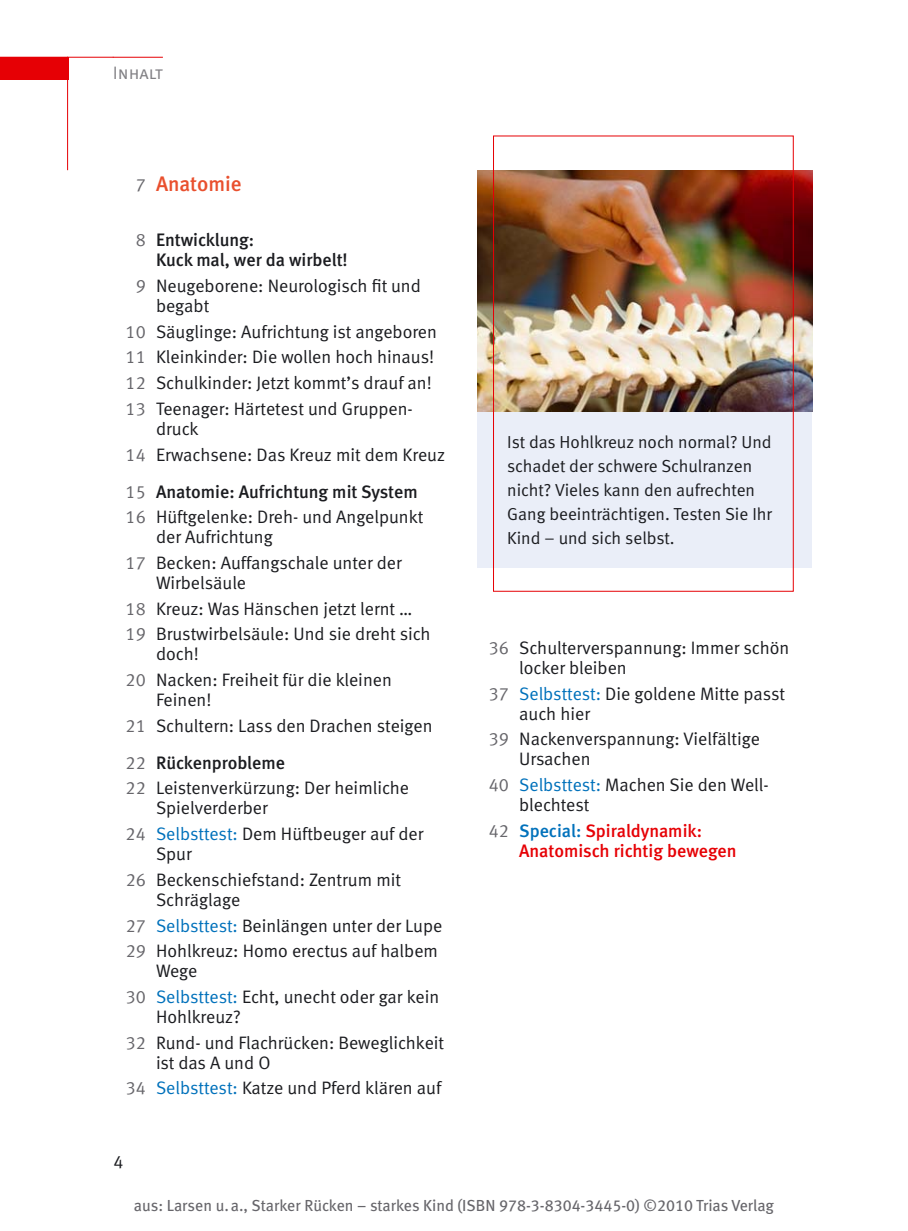
<style>
.page{position:relative;width:908px;height:1231px;background:#fff}
.page>*{position:absolute;margin:0;border:0;box-sizing:border-box;transform-origin:0 0}
.t1{font:21px "Meta Medium LF";color:#e9502e}
.t2{font:18px/25.6px "Meta Normal LF";color:#1b1c20}
.t3{font:18px/20px "Meta Medium LF";color:#1b1c20}
.t4{font:18px/20px "Meta Medium LF";color:#e60005}
.t5{font:18px "Meta Normal LF Caps";color:#818084}
.t6{font:17.4px/24px "Meta Normal LF";color:#1b1c20}
.t7{font:16px "Meta Book LF";color:#67666b}
.s1{font-family:"Meta Normal LF";font-size:18px;color:#67666b}
.s2{font-family:"Meta Normal LF";color:#67666b}
.s3{color:#67666b}
.s4{color:#0071bb}
</style>
<div class="page">
<div style="left:0;top:57px;width:68px;height:22px;background:#e60005"></div>
<hr style="left:67px;top:57px;width:1px;height:113px;background:#e60005">
<hr style="left:0;top:57px;width:113px;height:1px;background:#e60005">
<hr style="left:113px;top:57px;width:50px;height:1px;background:#e60005">
<div style="left:477px;top:411px;width:334px;height:156px;background:#eaeef8"></div>
<img style="left:477px;top:170px;width:334px;height:241px">
<div style="left:493px;top:135px;width:300px;height:456px;border:1px solid #e60005"></div>
<p class="t5" style="left:113px;top:63px;width:52px">Inhalt</p>
<p class="t1" style="left:136px;top:176px;width:107px"><span class="s1">7</span> Anatomie</p>
<p class="t3" style="left:156px;top:232px;width:193px;text-indent:-20px"><span class="s2">8</span> Entwicklung:<br>Kuck mal, wer da wirbelt!</p>
<p class="t2" style="left:156px;top:278px;width:266px;line-height:20px;text-indent:-20px"><span class="s3">9</span> Neugeborene: Neurologisch fit und begabt</p>
<p class="t2" style="left:126px;top:321px;width:313px"><span class="s3">10</span> Säuglinge: Aufrichtung ist angeboren <span class="s3">11</span> Kleinkinder: Die wollen hoch hinaus!<br><span class="s3">12</span> Schulkinder: Jetzt kommt’s drauf an!<br><span class="s3">13</span> Teenager: Härtetest und Gruppen-</p>
<p class="t2" style="left:126px;top:418px;width:321px;text-indent:30px">druck<br><span class="s3">14</span> Erwachsene: Das Kreuz mit dem Kreuz</p>
<p class="t3" style="left:126px;top:483px;width:293px"><span class="s2">15</span> Anatomie: Aufrichtung mit System</p>
<p class="t2" style="left:156px;top:509px;width:269px;line-height:20px;text-indent:-30px"><span class="s3">16</span> Hüftgelenke: Dreh- und Angelpunkt der Aufrichtung</p>
<p class="t2" style="left:156px;top:554px;width:247px;line-height:20px;text-indent:-30px"><span class="s3">17</span> Becken: Auffangschale unter der<br>Wirbelsäule</p>
<p class="t2" style="left:126px;top:597px;width:306px"><span class="s3">18</span> Kreuz: Was Hänschen jetzt lernt …<br><span class="s3">19</span> Brustwirbelsäule: Und sie dreht sich</p>
<p class="t2" style="left:126px;top:643px;width:267px;text-indent:30px">doch!<br><span class="s3">20</span> Nacken: Freiheit für die kleinen</p>
<p class="t2" style="left:126px;top:689px;width:308px;text-indent:30px">Feinen!<br><span class="s3">21</span> Schultern: Lass den Drachen steigen</p>
<p class="t3" style="left:126px;top:754px;width:161px"><span class="s2">22</span> Rückenprobleme</p>
<p class="t2" style="left:156px;top:780px;width:254px;line-height:20px;text-indent:-30px"><span class="s3">22</span> Leistenverkürzung: Der heimliche<br>Spielverderber</p>
<p class="t2" style="left:156px;top:825px;width:269px;line-height:20px;text-indent:-30px"><span class="s3">24</span> <span class="s4">Selbsttest:</span> Dem Hüftbeuger auf der<br>Spur</p>
<p class="t2" style="left:156px;top:871px;width:246px;line-height:20px;text-indent:-30px"><span class="s3">26</span> Beckenschiefstand: Zentrum mit<br>Schräglage</p>
<p class="t2" style="left:126px;top:914px;width:318px"><span class="s3">27</span> <span class="s4">Selbsttest:</span> Beinlängen unter der Lupe<br><span class="s3">29</span> Hohlkreuz: Homo erectus auf halbem</p>
<p class="t2" style="left:126px;top:960px;width:315px;text-indent:30px">Wege<br><span class="s3">30</span> <span class="s4">Selbsttest:</span> Echt, unecht oder gar kein</p>
<p class="t2" style="left:126px;top:1005px;width:320px;text-indent:30px">Hohlkreuz?<br><span class="s3">32</span> Rund- und Flachrücken: Beweglichkeit</p>
<p class="t2" style="left:126px;top:1051px;width:317px;text-indent:30px">ist das A und O<br><span class="s3">34</span> <span class="s4">Selbsttest:</span> Katze und Pferd klären auf</p>
<p class="t2" style="left:113px;top:1150px;width:12px">4</p>
<p class="t6" style="left:507px;top:431px;width:266px">Ist das Hohlkreuz noch normal? Und schadet der schwere Schulranzen nicht? Vieles kann den aufrechten<br>Gang beeinträchtigen. Testen Sie Ihr<br>Kind – und sich selbst.</p>
<p class="t2" style="left:519px;top:639px;width:271px;line-height:20px;text-indent:-30px"><span class="s3">36</span> Schulterverspannung: Immer schön locker bleiben</p>
<p class="t2" style="left:519px;top:685px;width:267px;line-height:20px;text-indent:-30px"><span class="s3">37</span> <span class="s4">Selbsttest:</span> Die goldene Mitte passt auch hier</p>
<p class="t2" style="left:519px;top:731px;width:242px;line-height:20px;text-indent:-30px"><span class="s3">39</span> Nackenverspannung: Vielfältige<br>Ursachen</p>
<p class="t2" style="left:519px;top:776px;width:251px;line-height:20px;text-indent:-30px"><span class="s3">40</span> <span class="s4">Selbsttest:</span> Machen Sie den Well&shy;blechtest</p>
<p class="t4" style="left:519px;top:822px;width:219px;text-indent:-30px"><span class="s2">42</span> <span class="s4">Special:</span> Spiraldynamik:<br>Anatomisch richtig bewegen</p>
<p class="t7" style="left:134px;top:1199px;width:641px">aus: Larsen u. a., Starker Rücken – starkes Kind (ISBN 978-3-8304-3445-0) ©2010 Trias Verlag</p>
</div>
